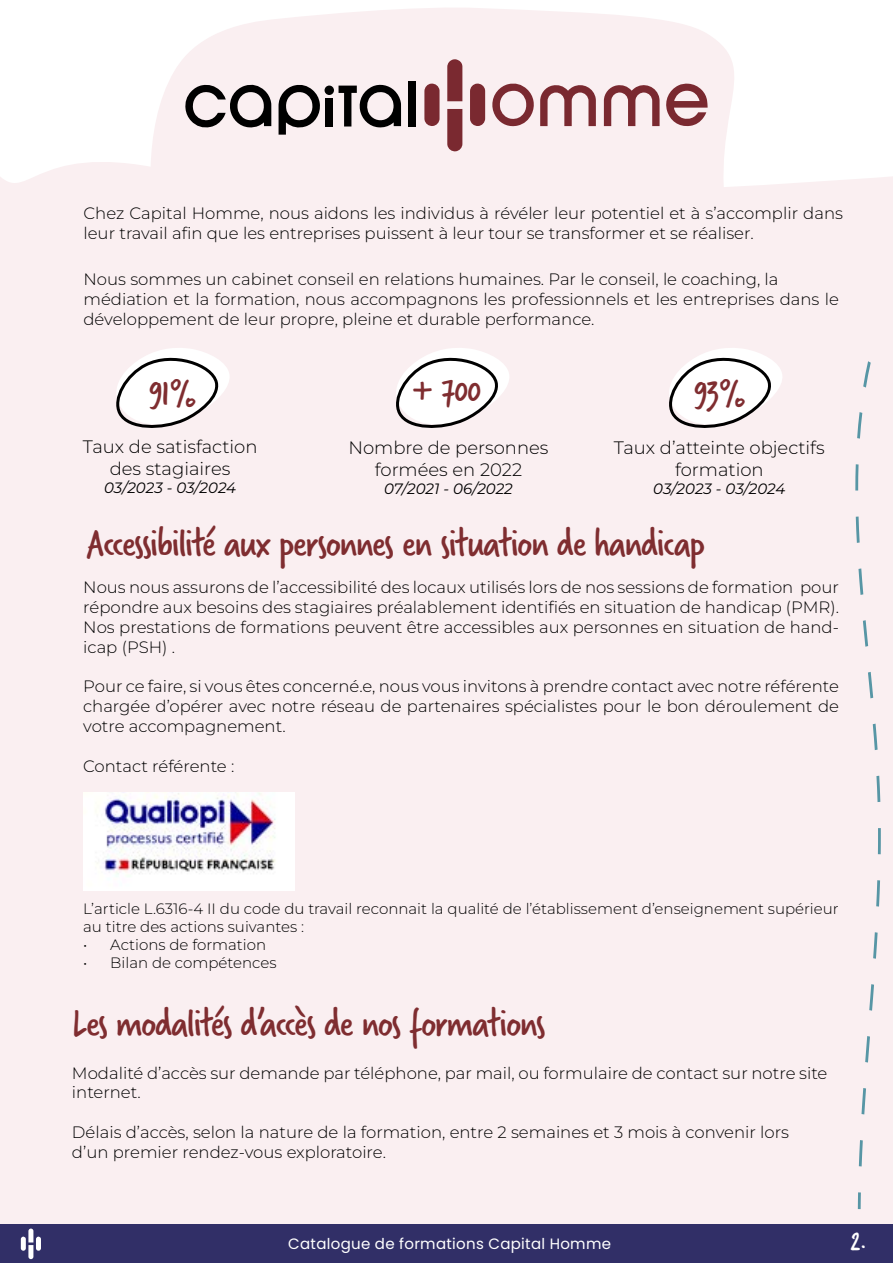
<style>
.page{position:relative;width:893px;height:1263px;background:#fff}
.page>*{position:absolute;margin:0;border:0;box-sizing:border-box;transform-origin:0 0}
.t1{font:42px "Verveine";letter-spacing:-.04em;color:#7f2d30}
.t2{font:37.5px "Verveine";letter-spacing:-.03em;color:#7f2d30}
.t3{font:28.5px "Verveine";color:#fff}
.t4{font:100 18px/21.6px "Montserrat";color:#000;text-align:center}
.t5{font:100 16.5px/19.8px "Montserrat";color:#000}
.t6{font:100 15px/18px "Montserrat";color:#000}
.t7{font:italic 100 15px "Montserrat";color:#000}
.t8{font:15px "Poppins";letter-spacing:.02em;color:#fff}
</style>
<div class="page">
<div style="left:0;top:0;width:893px;height:1258px;background:#faeff1"></div>
<div style="left:0;top:0;width:893px;height:184px;background:#fff"></div>
<svg style="left:140px;top:5px;width:630px;height:182px"></svg>
<div style="left:0;top:1225px;width:893px;height:38px;background:#312f67"></div>
<svg style="left:21px;top:1228px;width:20px;height:31px"></svg>
<svg style="left:447px;top:59px;width:15px;height:42px"></svg>
<svg style="left:540px;top:82px;width:56px;height:44px"></svg>
<svg style="left:604px;top:81px;width:104px;height:46px"></svg>
<svg style="left:279px;top:84px;width:42px;height:51px"></svg>
<svg style="left:492px;top:82px;width:42px;height:45px"></svg>
<svg style="left:185px;top:83px;width:86px;height:45px"></svg>
<svg style="left:447px;top:109px;width:15px;height:43px"></svg>
<svg style="left:424px;top:83px;width:16px;height:43px"></svg>
<svg style="left:470px;top:83px;width:15px;height:43px"></svg>
<svg style="left:339px;top:83px;width:62px;height:45px"></svg>
<div style="left:408px;top:81px;width:8px;height:45px;background:#000"></div>
<div style="left:325px;top:98px;width:8px;height:28px;background:#000"></div>
<div style="left:325px;top:86px;width:9px;height:9px;background:#030303;border-radius:50%"></div>
<svg style="left:855px;top:361px;width:26px;height:848px"></svg>
<img style="left:83px;top:792px;width:211px;height:98px">
<svg style="left:116px;top:348px;width:113px;height:80px"></svg>
<svg style="left:396px;top:348px;width:113px;height:80px"></svg>
<svg style="left:669px;top:348px;width:113px;height:80px"></svg>
<p class="t5" style="left:83px;top:203px;width:761px">Chez Capital Homme, nous aidons les individus à révéler leur potentiel et à s’accomplir dans leur travail afin que les entreprises puissent à leur tour se transformer et se réaliser.</p>
<p class="t5" style="left:83px;top:269px;width:757px">Nous sommes un cabinet conseil en relations humaines. Par le conseil, le coaching, la médiation et la formation, nous accompagnons les professionnels et les entreprises dans le développement de leur propre, pleine et durable performance.</p>
<h2 class="t2" style="left:149px;top:367px;width:49px">91%</h2>
<h2 class="t2" style="left:412px;top:365px;width:71px">+ 700</h2>
<h2 class="t2" style="left:694px;top:367px;width:53px">93%</h2>
<p class="t4" style="left:83px;top:435px;width:176px">Taux de satisfaction des stagiaires</p>
<p class="t7" style="left:104px;top:477px;width:134px">03/2023 - 03/2024</p>
<p class="t4" style="left:348px;top:437px;width:202px">Nombre de personnes formées en 2022</p>
<p class="t7" style="left:384px;top:479px;width:130px">07/2021 - 06/2022</p>
<p class="t4" style="left:614px;top:436px;width:212px">Taux d’atteinte objectifs formation</p>
<p class="t7" style="left:653px;top:478px;width:134px">03/2023 - 03/2024</p>
<h1 class="t1" style="left:87px;top:514px;width:620px">Accessibilité aux personnes en situation de handicap</h1>
<p class="t5" style="left:83px;top:577px;width:757px;text-align:justify">Nous nous assurons de l’accessibilité des locaux utilisés lors de nos sessions de formation pour répondre aux besoins des stagiaires préalablement identifiés en situation de handicap (PMR).<br>Nos prestations de formations peuvent être accessibles aux personnes en situation de hand&shy;icap (PSH) .</p>
<p class="t5" style="left:83px;top:676px;width:757px;text-align:justify">Pour ce faire, si vous êtes concerné.e, nous vous invitons à prendre contact avec notre référente chargée d’opérer avec notre réseau de partenaires spécialistes pour le bon déroulement de votre accompagnement.</p>
<p class="t5" style="left:83px;top:755px;width:153px">Contact référente :</p>
<p class="t6" style="left:83px;top:899px;width:757px">L’article L.6316-4 II du code du travail reconnait la qualité de l’établissement d’enseignement supérieur au titre des actions suivantes :</p>
<p class="t6" style="left:83px;top:935px;width:185px">• Actions de formation</p>
<p class="t6" style="left:83px;top:953px;width:195px">• Bilan de compétences</p>
<h1 class="t1" style="left:72px;top:994px;width:475px">Les modalités d’accès de nos formations</h1>
<p class="t5" style="left:72px;top:1062px;width:757px">Modalité d’accès sur demande par téléphone, par mail, ou formulaire de contact sur notre site internet.</p>
<p class="t5" style="left:72px;top:1122px;width:719px">Délais d’accès, selon la nature de la formation, entre 2 semaines et 3 mois à convenir lors d’un premier rendez-vous exploratoire.</p>
<p class="t8" style="left:288px;top:1235px;width:324px">Catalogue de formations Capital Homme</p>
<h3 class="t3" style="left:851px;top:1221px;width:18px">2.</h3>
</div>
